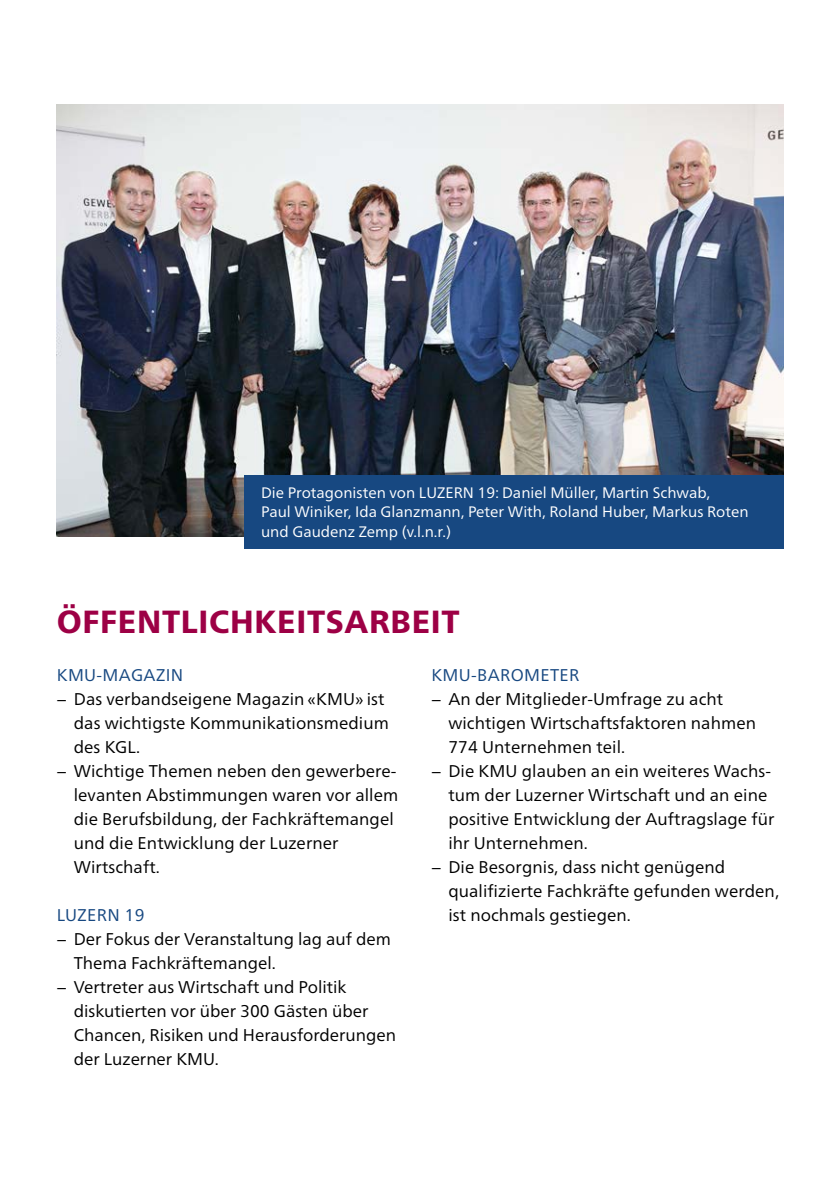
<style>
.page{position:relative;width:840px;height:1191px;background:#fff}
.page>*{position:absolute;margin:0;border:0;box-sizing:border-box;transform-origin:0 0}
.t1{font:800 32px "Frutiger Neue LT Pro";letter-spacing:.02em;color:#9d0045}
.t2{font:17px "Frutiger Neue LT Pro";letter-spacing:.005em;color:#000}
.t3{font:17px "Frutiger Neue LT Pro";letter-spacing:.02em;color:#174881}
.t4{font:15.2px/19.6px "Frutiger Neue LT Pro";color:#fff}
</style>
<div class="page">
<img style="left:57px;top:105px;width:725px;height:432px">
<div style="left:244px;top:475px;width:538px;height:73px;background:#174881"></div>
<p class="t4" style="left:261px;top:482px;width:489px">Die Protagonisten von LUZERN 19: Daniel Müller, Martin Schwab,<br>Paul Winiker, Ida Glanzmann, Peter With, Roland Huber, Markus Roten und Gaudenz Zemp (v.l.n.r.)</p>
<h1 class="t1" style="left:57px;top:602px;width:404px">ÖFFENTLICHKEITSARBEIT</h1>
<p class="t3" style="left:57px;top:664px;width:128px">KMU-MAGAZIN</p>
<p class="t2" style="left:57px;top:688px;width:329px">− Das verbandseigene Magazin «KMU» ist</p>
<p class="t2" style="left:74px;top:713px;width:316px">das wichtigste Kommunikationsmedium</p>
<p class="t2" style="left:74px;top:737px;width:68px">des KGL.</p>
<p class="t2" style="left:57px;top:761px;width:341px">− Wichtige Themen neben den gewerbere-</p>
<p class="t2" style="left:74px;top:785px;width:326px">levanten Abstimmungen waren vor allem</p>
<p class="t2" style="left:74px;top:809px;width:321px">die Berufsbildung, der Fachkräftemangel</p>
<p class="t2" style="left:74px;top:833px;width:266px">und die Entwicklung der Luzerner</p>
<p class="t2" style="left:74px;top:857px;width:88px">Wirtschaft.</p>
<p class="t3" style="left:57px;top:905px;width:89px">LUZERN 19</p>
<p class="t2" style="left:57px;top:929px;width:335px">− Der Fokus der Veranstaltung lag auf dem</p>
<p class="t2" style="left:74px;top:953px;width:203px">Thema Fachkräftemangel.</p>
<p class="t2" style="left:57px;top:977px;width:291px">− Vertreter aus Wirtschaft und Politik</p>
<p class="t2" style="left:74px;top:1001px;width:296px">diskutierten vor über 300 Gästen über</p>
<p class="t2" style="left:74px;top:1025px;width:324px">Chancen, Risiken und Herausforderungen</p>
<p class="t2" style="left:74px;top:1049px;width:146px">der Luzerner KMU.</p>
<p class="t3" style="left:431px;top:664px;width:150px">KMU-BAROMETER</p>
<p class="t2" style="left:431px;top:688px;width:293px">− An der Mitglieder-Umfrage zu acht</p>
<p class="t2" style="left:448px;top:712px;width:309px">wichtigen Wirtschaftsfaktoren nahmen</p>
<p class="t2" style="left:448px;top:736px;width:178px">774 Unternehmen teil.</p>
<p class="t2" style="left:431px;top:760px;width:341px">− Die KMU glauben an ein weiteres Wachs-</p>
<p class="t2" style="left:448px;top:784px;width:320px">tum der Luzerner Wirtschaft und an eine</p>
<p class="t2" style="left:448px;top:808px;width:327px">positive Entwicklung der Auftragslage für</p>
<p class="t2" style="left:448px;top:832px;width:141px">ihr Unternehmen.</p>
<p class="t2" style="left:431px;top:856px;width:295px">− Die Besorgnis, dass nicht genügend</p>
<p class="t2" style="left:448px;top:880px;width:332px">qualifizierte Fachkräfte gefunden werden,</p>
<p class="t2" style="left:448px;top:904px;width:184px">ist nochmals gestiegen.</p>
</div>
